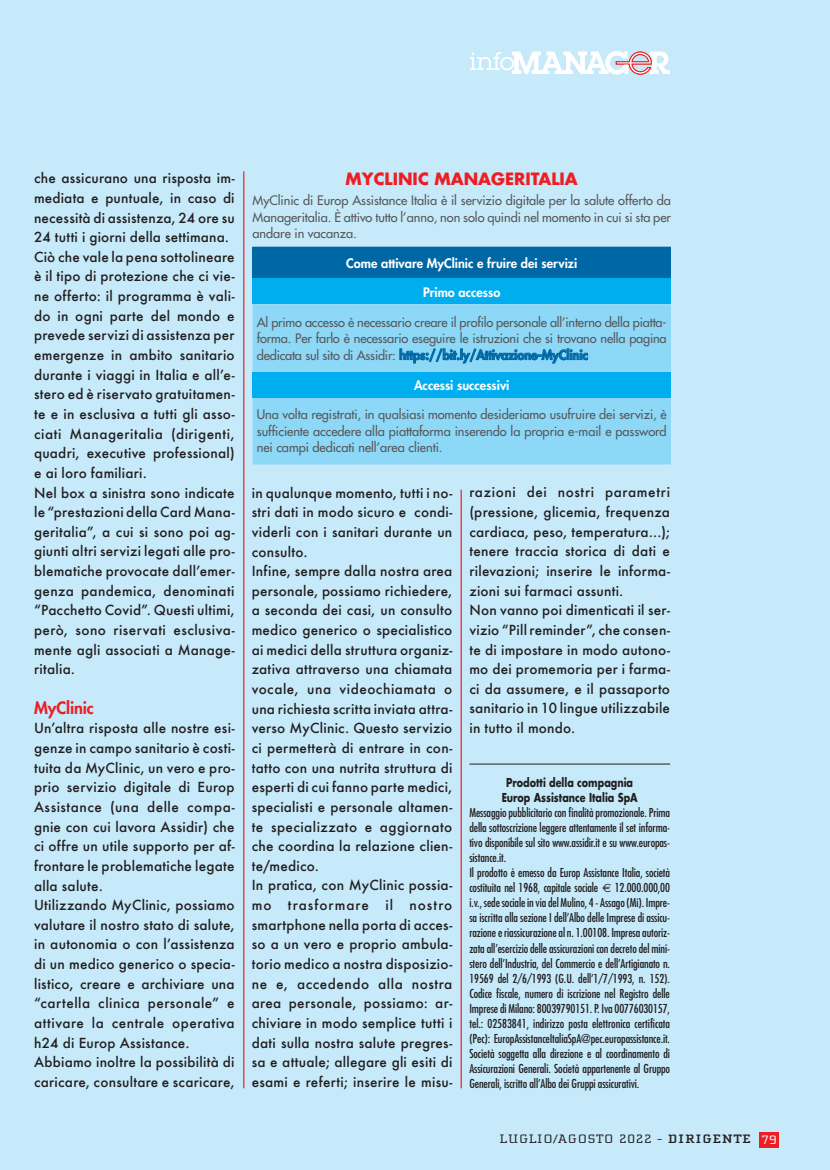
<style>
.page{position:relative;width:830px;height:1170px;background:#fff}
.page>*{position:absolute;margin:0;border:0;box-sizing:border-box;transform-origin:0 0}
.t1{font:700 16.5px "Futura";color:#ee1d23}
.t2{font:800 16.5px "Futura";letter-spacing:-.01em;color:#ee1d23}
.t3{font:500 13.5px/19.6px "Futura";letter-spacing:.02em;color:#231f20}
.t4{font:12.75px/16.5px "Futura";letter-spacing:-.005em;color:#57585a;text-align:justify}
.t5{font:800 12.75px "Futura";color:#fff}
.t6{font:12.6px "Cholla Slab";letter-spacing:.05em;color:#231f20;scale:1.2 1}
.t7{font:condensed 12px/15px "Futura";letter-spacing:-.01em;color:#231f20}
.t8{font:700 12px/15px "Futura";color:#231f20;text-align:center;scale:.8 1}
.s1{font-weight:800;color:#0067a5}
.s2{font-family:"Euro Sans";font-stretch:normal}
.s3{font-weight:700}
.s4{color:#fff}
</style>
<div class="page">
<div style="left:0;top:0;width:829px;height:1169px;background:#c6eafa"></div>
<svg style="left:470px;top:51px;width:199px;height:23px"></svg>
<div style="left:758px;top:1131px;width:20px;height:16px;background:#ee1d23"></div>
<hr style="left:460px;top:489px;width:1px;height:599px;background:#ee1d23">
<hr style="left:243px;top:171px;width:1px;height:917px;background:#ee1d23">
<hr style="left:469px;top:763px;width:200px;height:1px;background:#231f20">
<div style="left:252px;top:247px;width:418px;height:32px;background:#0067a5"></div>
<div style="left:252px;top:279px;width:418px;height:25px;background:#00aeef"></div>
<div style="left:252px;top:304px;width:418px;height:160px;background:#8dd7f7"></div>
<div style="left:252px;top:372px;width:418px;height:25px;background:#00aeef"></div>
<p class="t3" style="left:34px;top:168px;width:202px">che assicurano una risposta im&shy;mediata e puntuale, in caso di necessità di assistenza, 24 ore su<br>24 tutti i giorni della settimana.<br>Ciò che vale la pena sottolineare è il tipo di protezione che ci vie&shy;ne offerto: il programma è vali&shy;do in ogni parte del mondo e prevede servizi di assistenza per emergenze in ambito sanitario durante i viaggi in Italia e all’e&shy;stero ed è riservato gratuitamen&shy;te e in esclusiva a tutti gli asso&shy;ciati Manageritalia (dirigenti, quadri, executive professional) e ai loro familiari.<br>Nel box a sinistra sono indicate le “prestazioni della Card Mana&shy;geritalia”, a cui si sono poi ag&shy;giunti altri servizi legati alle pro&shy;blematiche provocate dall’emer&shy;genza pandemica, denominati “Pacchetto Covid”. Questi ultimi, però, sono riservati esclusiva&shy;mente agli associati a Manage&shy;ritalia.</p>
<p class="t2" style="left:34px;top:696px;width:61px">MyClinic</p>
<p class="t3" style="left:34px;top:718px;width:202px">Un’altra risposta alle nostre esi&shy;genze in campo sanitario è costi&shy;tuita da MyClinic, un vero e pro&shy;prio servizio digitale di Europ<br>Assistance (una delle compa&shy;gnie con cui lavora Assidir) che ci offre un utile supporto per af&shy;frontare le problematiche legate alla salute.<br>Utilizzando MyClinic, possiamo valutare il nostro stato di salute, in autonomia o con l’assistenza di un medico generico o specia&shy;listico, creare e archiviare una “cartella clinica personale” e attivare la centrale operativa h24 di Europ Assistance.<br>Abbiamo inoltre la possibilità di caricare, consultare e scaricare,</p>
<p class="t1" style="left:345px;top:167px;width:233px">MYCLINIC MANAGERITALIA</p>
<p class="t4" style="left:252px;top:192px;width:419px">MyClinic di Europ Assistance Italia è il servizio digitale per la salute offerto da Manageritalia. È attivo tutto l’anno, non solo quindi nel momento in cui si sta per andare in vacanza.</p>
<p class="t5" style="left:346px;top:255px;width:232px">Come attivare MyClinic e fruire dei servizi</p>
<p class="t5" style="left:423px;top:283px;width:79px">Primo accesso</p>
<p class="t4" style="left:257px;top:313px;width:411px">Al primo accesso è necessario creare il profilo personale all’interno della piatta&shy;forma. Per farlo è necessario eseguire le istruzioni che si trovano nella pagina dedicata sul sito di Assidir: <span class="s1">https://bit.ly/Attivazione-MyClinic</span></p>
<p class="t5" style="left:414px;top:376px;width:97px">Accessi successivi</p>
<p class="t4" style="left:257px;top:406px;width:411px">Una volta registrati, in qualsiasi momento desideriamo usufruire dei servizi, è sufficiente accedere alla piattaforma inserendo la propria e-mail e password nei campi dedicati nell’area clienti.</p>
<p class="t3" style="left:251px;top:482px;width:202px">in qualunque momento, tutti i no&shy;stri dati in modo sicuro e condi&shy;viderli con i sanitari durante un consulto.<br>Infine, sempre dalla nostra area personale, possiamo richiedere, a seconda dei casi, un consulto medico generico o specialistico ai medici della struttura organiz&shy;zativa attraverso una chiamata vocale, una videochiamata o una richiesta scritta inviata attra&shy;verso MyClinic. Questo servizio ci permetterà di entrare in con&shy;tatto con una nutrita struttura di esperti di cui fanno parte medici, specialisti e personale altamen&shy;te specializzato e aggiornato che coordina la relazione clien&shy;te/medico.<br>In pratica, con MyClinic possia&shy;mo trasformare il nostro smartphone nella porta di acces&shy;so a un vero e proprio ambula&shy;torio medico a nostra disposizio&shy;ne e, accedendo alla nostra area personale, possiamo: ar&shy;chiviare in modo semplice tutti i dati sulla nostra salute pregres&shy;sa e attuale; allegare gli esiti di esami e referti; inserire le misu-</p>
<p class="t3" style="left:469px;top:482px;width:202px">razioni dei nostri parametri (pressione, glicemia, frequenza cardiaca, peso, temperatura…); tenere traccia storica di dati e rilevazioni; inserire le informa&shy;zioni sui farmaci assunti.<br>Non vanno poi dimenticati il ser&shy;vizio “Pill reminder”, che consen&shy;te di impostare in modo autono&shy;mo dei promemoria per i farma&shy;ci da assumere, e il passaporto sanitario in 10 lingue utilizzabile in tutto il mondo.</p>
<p class="t8" style="left:501px;top:775px;width:171px">Prodotti della compagnia<br>Europ Assistance Italia SpA</p>
<p class="t7" style="left:469px;top:805px;width:202px">Messaggio pubblicitario con finalità promozionale. Prima della sottoscrizione leggere attentamente il set informa&shy;tivo disponibile sul sito www.assidir.it e su www.europas&shy;sistance.it.<br>Il prodotto è emesso da Europ Assistance Italia, società costituita nel 1968, capitale sociale <span class="s2">€</span> 12.000.000,00 i.v., sede sociale in via del Mulino, 4 - Assago (Mi). Impre&shy;sa iscritta alla sezione I dell’Albo delle Imprese di assicu&shy;razione e riassicurazione al n. 1.00108. Impresa autoriz&shy;zata all’esercizio delle assicurazioni con decreto del mini&shy;stero dell’Industria, del Commercio e dell’Artigianato n.<br>19569 del 2/6/1993 (G.U. dell’1/7/1993, n. 152).<br>Codice fiscale, numero di iscrizione nel Registro delle Imprese di Milano: 80039790151. P. Iva 00776030157, tel.: 02583841, indirizzo posta elettronica certificata (Pec): EuropAssistanceItaliaSpA@pec.europassistance.it.<br>Società soggetta alla direzione e al coordinamento di Assicurazioni Generali. Società appartenente al Gruppo Generali, iscritto all’Albo dei Gruppi assicurativi.</p>
<p class="t6" style="left:499px;top:1132px;width:232px">LUGLIO/AGOSTO 2022 - <span class="s3">DIRIGENTE</span> <span class="s4">79</span></p>
</div>
